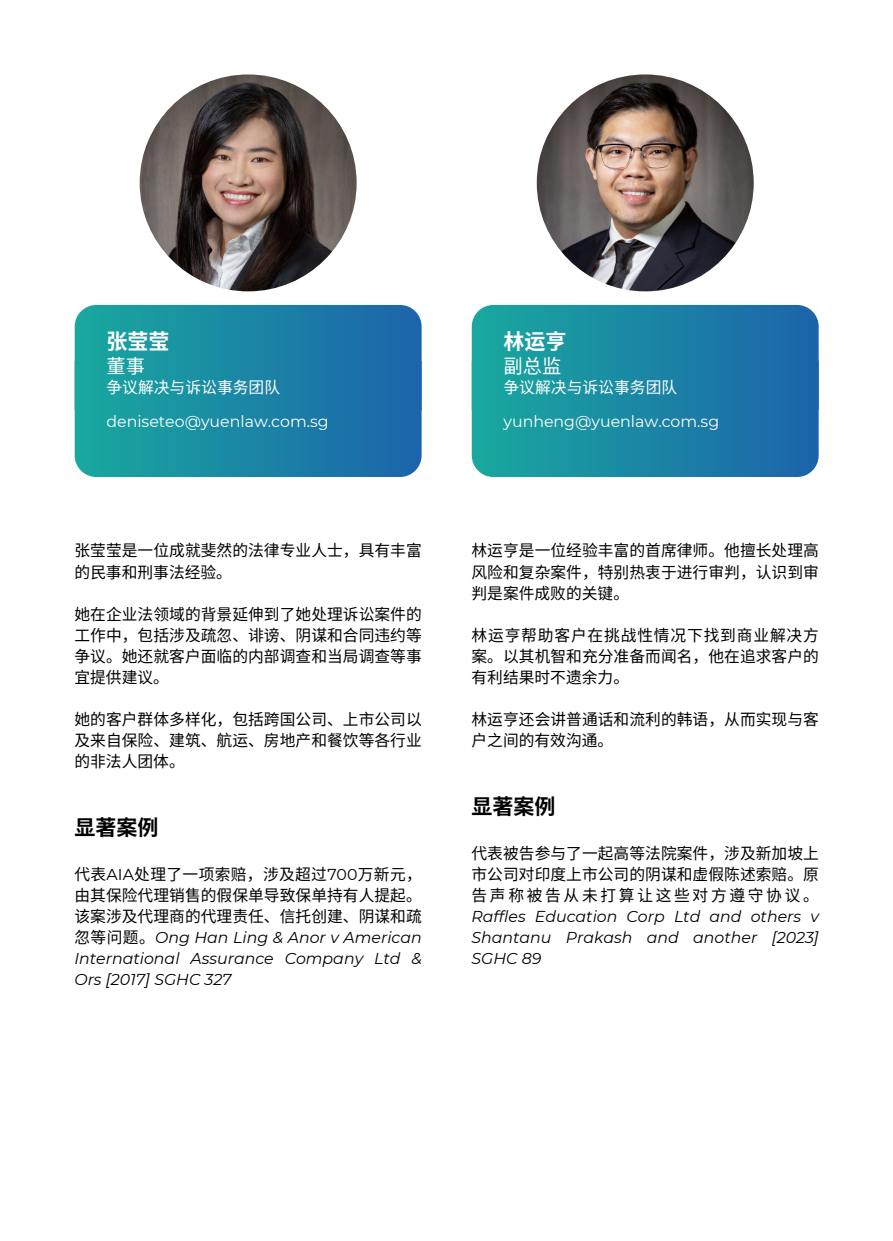
<style>
.page{position:relative;width:893px;height:1241px;background:#fff}
.page>*{position:absolute;margin:0;border:0;box-sizing:border-box;transform-origin:0 0}
.t1{font:700 21px "Noto Sans CJ Ksc";color:#000}
.t2{font:700 21px "Noto Sans CJ Ksc";color:#fff}
.t3{font:19.25px "Noto Sans CJ Ksc";color:#fff}
.t4{font:15.75px/21px "Noto Sans CJ Ksc";color:#000}
.t5{font:italic 15.75px/21px "Montserrat";color:#000;text-align:justify}
.t6{font:15.75px "Montserrat";color:#fff}
.t7{font:15.75px "Noto Sans CJ Ksc";color:#fff}
.s1{font-family:"Noto Sans CJ Ksc";font-style:normal}
.s2{font-style:normal}
</style>
<div class="page">
<img style="left:140px;top:74px;width:216px;height:217px;border-radius:50%">
<svg style="left:75px;top:305px;width:346px;height:172px;background:#1b86a5"></svg>
<img style="left:536px;top:74px;width:217px;height:217px;border-radius:50%">
<svg style="left:472px;top:305px;width:346px;height:172px;background:#1b86a5"></svg>
<p class="t2" style="left:106px;top:324px;width:64px">张莹莹</p>
<p class="t3" style="left:106px;top:350px;width:40px">董事</p>
<p class="t7" style="left:106px;top:375px;width:175px">争议解决与诉讼事务团队</p>
<p class="t6" style="left:106px;top:411px;width:224px">deniseteo@yuenlaw.com.sg</p>
<p class="t4" style="left:74px;top:539px;width:349px">张莹莹是一位成就斐然的法律专业人士，具有丰富的民事和刑事法经验。</p>
<p class="t4" style="left:74px;top:602px;width:349px;text-align:justify">她在企业法领域的背景延伸到了她处理诉讼案件的工作中，包括涉及疏忽、诽谤、阴谋和合同违约等争议。她还就客户面临的内部调查和当局调查等事宜提供建议。</p>
<p class="t4" style="left:74px;top:707px;width:349px;text-align:justify">她的客户群体多样化，包括跨国公司、上市公司以及来自保险、建筑、航运、房地产和餐饮等各行业的非法人团体。</p>
<p class="t1" style="left:74px;top:810px;width:85px">显著案例</p>
<p class="t5" style="left:74px;top:863px;width:349px"><span class="s1">代表</span><span class="s2">AIA</span><span class="s1">处理了一项索赔，涉及超过</span><span class="s2">700</span><span class="s1">万新元，由其保险代理销售的假保单导致保单持有人提起。该案涉及代理商的代理责任、信托创建、阴谋和疏忽等问题。</span>Ong Han Ling &amp; Anor v American International Assurance Company Ltd &amp; Ors [2017] SGHC 327</p>
<p class="t2" style="left:503px;top:324px;width:64px">林运亨</p>
<p class="t3" style="left:503px;top:350px;width:59px">副总监</p>
<p class="t7" style="left:503px;top:375px;width:175px">争议解决与诉讼事务团队</p>
<p class="t6" style="left:503px;top:411px;width:217px">yunheng@yuenlaw.com.sg</p>
<p class="t4" style="left:471px;top:539px;width:349px">林运亨是一位经验丰富的首席律师。他擅长处理高风险和复杂案件，特别热衷于进行审判，认识到审判是案件成败的关键。</p>
<p class="t4" style="left:471px;top:623px;width:349px;text-align:justify">林运亨帮助客户在挑战性情况下找到商业解决方案。以其机智和充分准备而闻名，他在追求客户的有利结果时不遗余力。</p>
<p class="t4" style="left:471px;top:707px;width:349px">林运亨还会讲普通话和流利的韩语，从而实现与客户之间的有效沟通。</p>
<p class="t1" style="left:471px;top:789px;width:85px">显著案例</p>
<p class="t5" style="left:471px;top:842px;width:349px"><span class="s1">代表被告参与了一起高等法院案件，涉及新加坡上市公司对印度上市公司的阴谋和虚假陈述索赔。原告声称被告从未打算让这些对方遵守协议。</span>Raffles Education Corp Ltd and others v Shantanu Prakash and another [2023] SGHC 89</p>
</div>
